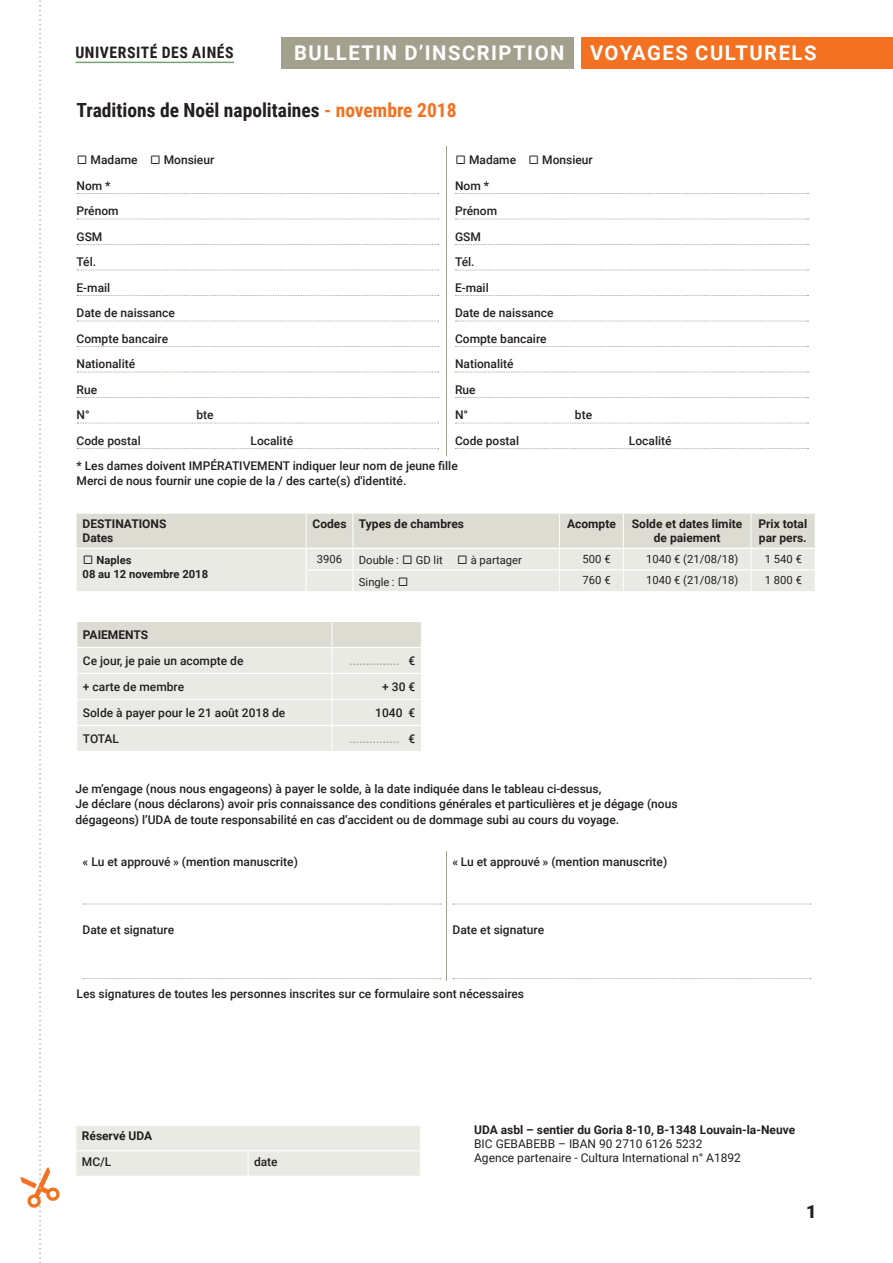
<style>
.page{position:relative;width:893px;height:1263px;background:#fff}
.page>*{position:absolute;margin:0;border:0;box-sizing:border-box;transform-origin:0 0}
.t1{font:700 20.25px "Roboto";letter-spacing:.075em;color:#fff}
.t2{font:700 19.5px "Roboto Condensed";color:#231f20}
.t3{font:900 18px "Roboto";color:#231f20}
.t4{font:700 15.75px "Roboto Condensed";letter-spacing:.035em;color:#231f20}
.t5{font:500 12px/25.5px "Roboto";color:#231f20}
.t6{font:700 12px/14.2px "Roboto";color:#231f20}
.t7{font:12px/14.2px "Roboto";color:#231f20}
.t8{font:500 12px "Roboto";color:#a3a18d}
.t9{font:11.25px "Roboto";color:#231f20}
.t10{font:700 11.25px/14.2px "Roboto";color:#231f20}
.s1{color:#f37121}
.s2{color:#231f20}
</style>
<div class="page">
<hr style="left:446px;top:146px;width:1px;height:310px;background:#a3a18d">
<svg style="left:77px;top:193px;width:362px;height:1px"></svg>
<svg style="left:77px;top:219px;width:362px;height:1px"></svg>
<svg style="left:77px;top:244px;width:362px;height:1px"></svg>
<svg style="left:77px;top:270px;width:362px;height:1px"></svg>
<svg style="left:77px;top:295px;width:362px;height:1px"></svg>
<svg style="left:77px;top:321px;width:362px;height:1px"></svg>
<svg style="left:77px;top:346px;width:362px;height:1px"></svg>
<svg style="left:77px;top:372px;width:362px;height:1px"></svg>
<svg style="left:77px;top:397px;width:362px;height:1px"></svg>
<svg style="left:77px;top:423px;width:362px;height:1px"></svg>
<svg style="left:77px;top:448px;width:362px;height:1px"></svg>
<svg style="left:455px;top:193px;width:353px;height:1px"></svg>
<svg style="left:455px;top:219px;width:353px;height:1px"></svg>
<svg style="left:455px;top:244px;width:353px;height:1px"></svg>
<svg style="left:455px;top:270px;width:353px;height:1px"></svg>
<svg style="left:455px;top:295px;width:353px;height:1px"></svg>
<svg style="left:455px;top:321px;width:353px;height:1px"></svg>
<svg style="left:455px;top:346px;width:353px;height:1px"></svg>
<svg style="left:455px;top:372px;width:353px;height:1px"></svg>
<svg style="left:455px;top:397px;width:353px;height:1px"></svg>
<svg style="left:455px;top:423px;width:353px;height:1px"></svg>
<svg style="left:455px;top:448px;width:353px;height:1px"></svg>
<svg style="left:77px;top:622px;width:344px;height:129px;background:#e7e7e1"></svg>
<hr style="left:77px;top:647px;width:255px;height:1px;background:#fff">
<hr style="left:332px;top:647px;width:89px;height:1px;background:#fff">
<hr style="left:446px;top:851px;width:1px;height:34px;background:#a3a18d">
<hr style="left:446px;top:885px;width:1px;height:34px;background:#a3a18d">
<hr style="left:446px;top:919px;width:1px;height:32px;background:#a3a18d">
<hr style="left:446px;top:951px;width:1px;height:30px;background:#a3a18d">
<svg style="left:83px;top:904px;width:358px;height:1px"></svg>
<svg style="left:453px;top:904px;width:358px;height:1px"></svg>
<svg style="left:83px;top:978px;width:358px;height:1px"></svg>
<svg style="left:453px;top:978px;width:358px;height:1px"></svg>
<div style="left:581px;top:38px;width:312px;height:31px;background:#f37121"></div>
<div style="left:281px;top:38px;width:292px;height:31px;background:#a3a18d"></div>
<div style="left:76px;top:1126px;width:344px;height:50px;background:#eaeae4"></div>
<hr style="left:76px;top:1150px;width:172px;height:1px;background:#fff">
<hr style="left:248px;top:1150px;width:172px;height:1px;background:#fff">
<svg style="left:20px;top:0;width:40px;height:1263px"></svg>
<hr style="left:75px;top:62px;width:159px;height:1px;background:#79a176">
<svg style="left:77px;top:513px;width:738px;height:78px;background:#e4e4dd"></svg>
<h3 class="t4" style="left:75px;top:41px;width:160px">Université des ainés</h3>
<h1 class="t1" style="left:294px;top:39px;width:28px">BULL</h1>
<h1 class="t1" style="left:348px;top:39px;width:215px">ETIN D’INSCRIPTIOn</h1>
<h1 class="t1" style="left:590px;top:39px;width:226px">Voyages culturels</h1>
<h2 class="t2" style="left:77px;top:96px;width:382px">Traditions de Noël napolitaines <span class="s1">- novembre 2018</span></h2>
<p class="t5" style="left:91px;top:147px;width:49px">Madame</p>
<p class="t5" style="left:164px;top:147px;width:52px">Monsieur</p>
<p class="t5" style="left:77px;top:172px;width:100px">Nom *<br>Prénom<br>GSM<br>Tél.<br>E-mail<br>Date de naissance<br>Compte bancaire<br>Nationalité<br>Rue<br>N°</p>
<p class="t5" style="left:196px;top:402px;width:19px">bte</p>
<p class="t5" style="left:469px;top:147px;width:49px">Madame</p>
<p class="t5" style="left:542px;top:147px;width:52px">Monsieur</p>
<p class="t5" style="left:455px;top:172px;width:100px">Nom *<br>Prénom<br>GSM<br>Tél.<br>E-mail<br>Date de naissance<br>Compte bancaire<br>Nationalité<br>Rue<br>N°</p>
<p class="t5" style="left:575px;top:402px;width:19px">bte</p>
<p class="t5" style="left:455px;top:427px;width:66px">Code postal</p>
<p class="t5" style="left:629px;top:427px;width:44px">Localité</p>
<p class="t5" style="left:77px;top:457px;width:383px;line-height:15.8px">* Les dames doivent IMPÉRATIVEMENT indiquer leur nom de jeune fille<br>Merci de nous fournir une copie de la / des carte(s) d'identité.</p>
<p class="t6" style="left:83px;top:516px;width:85px">DESTINATIONS<br>Dates</p>
<p class="t6" style="left:313px;top:516px;width:153px">Codes Types de chambres</p>
<p class="t6" style="left:567px;top:516px;width:50px">Acompte</p>
<p class="t6" style="left:632px;top:516px;width:112px;text-align:center">Solde et dates limite de paiement</p>
<p class="t6" style="left:758px;top:516px;width:50px">Prix total par pers.</p>
<p class="t10" style="left:83px;top:552px;width:127px;text-indent:14px">Naples<br>08 au 12 novembre 2018</p>
<p class="t9" style="left:317px;top:551px;width:27px">3906</p>
<p class="t9" style="left:359px;top:552px;width:42px">Double :</p>
<p class="t9" style="left:416px;top:552px;width:28px">GD lit</p>
<p class="t9" style="left:471px;top:552px;width:53px">à partager</p>
<p class="t9" style="left:583px;top:551px;width:30px">500 €</p>
<p class="t9" style="left:646px;top:551px;width:94px">1040 € (21/08/18)</p>
<p class="t9" style="left:765px;top:551px;width:39px">1 540 €</p>
<p class="t9" style="left:359px;top:574px;width:37px">Single :</p>
<p class="t9" style="left:583px;top:572px;width:30px">760 €</p>
<p class="t9" style="left:646px;top:572px;width:94px">1040 € (21/08/18)</p>
<p class="t9" style="left:765px;top:572px;width:39px">1 800 €</p>
<p class="t5" style="left:77px;top:427px;width:66px">Code postal</p>
<p class="t5" style="left:250px;top:427px;width:44px">Localité</p>
<p class="t6" style="left:83px;top:627px;width:67px">PAIEMENTS</p>
<p class="t5" style="left:83px;top:647px;width:162px">Ce jour, je paie un acompte de</p>
<p class="t8" style="left:349px;top:652px;width:68px">............... <span class="s2">€</span></p>
<p class="t5" style="left:83px;top:673px;width:103px">+ carte de membre</p>
<p class="t5" style="left:382px;top:673px;width:35px">+ 30 €</p>
<p class="t5" style="left:83px;top:699px;width:204px">Solde à payer pour le 21 août 2018 de</p>
<p class="t5" style="left:375px;top:699px;width:42px">1040 €</p>
<p class="t5" style="left:83px;top:725px;width:37px">TOTAL</p>
<p class="t8" style="left:349px;top:730px;width:68px">............... <span class="s2">€</span></p>
<p class="t5" style="left:75px;top:780px;width:604px;line-height:15.8px">Je m’engage (nous nous engageons) à payer le solde, à la date indiquée dans le tableau ci-dessus,<br>Je déclare (nous déclarons) avoir pris connaissance des conditions générales et particulières et je dégage (nous dégageons) l’UDA de toute responsabilité en cas d’accident ou de dommage subi au cours du voyage.</p>
<p class="t5" style="left:83px;top:849px;width:217px">« Lu et approuvé » (mention manuscrite)</p>
<p class="t5" style="left:452px;top:849px;width:216px">« Lu et approuvé » (mention manuscrite)</p>
<p class="t5" style="left:83px;top:917px;width:93px">Date et signature</p>
<p class="t5" style="left:452px;top:917px;width:93px">Date et signature</p>
<p class="t5" style="left:77px;top:980px;width:449px">Les signatures de toutes les personnes inscrites sur ce formulaire sont nécessaires</p>
<p class="t6" style="left:82px;top:1128px;width:72px">Réservé UDA</p>
<p class="t5" style="left:82px;top:1148px;width:31px">MC/L</p>
<p class="t5" style="left:254px;top:1148px;width:25px">date</p>
<p class="t6" style="left:474px;top:1122px;width:323px">UDA asbl – sentier du Goria 8-10, B-1348 Louvain-la-Neuve</p>
<p class="t7" style="left:474px;top:1136px;width:268px">BIC GEBABEBB – IBAN 90 2710 6126 5232<br>Agence partenaire - Cultura International n° A1892</p>
<h3 class="t3" style="left:806px;top:1199px;width:12px">1</h3>
</div>
